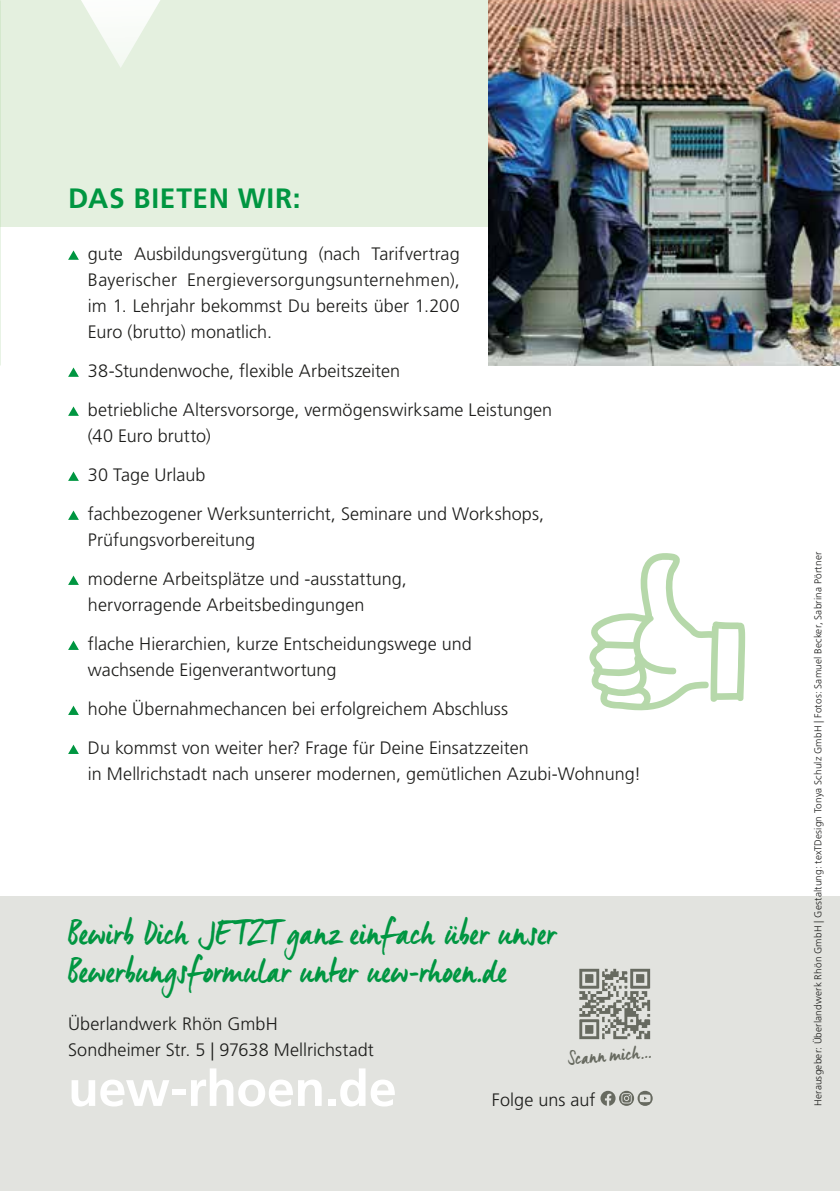
<style>
.page{position:relative;width:840px;height:1191px;background:#fff}
.page>*{position:absolute;margin:0;border:0;box-sizing:border-box;transform-origin:0 0}
.t1{font:700 50px "Frutiger LT Std";letter-spacing:-.005em;color:#fff}
.t2{font:34px/38px "Manus";letter-spacing:.01em;color:#009641}
.t3{font:700 28px "Frutiger LT Std";letter-spacing:.025em;color:#009641}
.t4{font:19.2px "Manus";color:#676a60}
.t5{font:300 18px/39px "Frutiger LT Std";letter-spacing:.005em;color:#1d1d1b}
.t6{font:300 10px "Frutiger LT Std";letter-spacing:.015em;color:#1d1d1b}
</style>
<div class="page">
<svg style="left:589px;top:553px;width:155px;height:158px"></svg>
<div style="left:0;top:896px;width:839px;height:295px;background:#e2e3df"></div>
<div style="left:0;top:0;width:839px;height:227px;background:#e4f0df"></div>
<img style="left:0;top:0;width:1px;height:366px">
<img style="left:488px;top:0;width:351px;height:366px">
<svg style="left:68px;top:250px;width:11px;height:10px"></svg>
<svg style="left:68px;top:367px;width:11px;height:10px"></svg>
<svg style="left:68px;top:406px;width:11px;height:10px"></svg>
<svg style="left:68px;top:471px;width:11px;height:10px"></svg>
<svg style="left:68px;top:510px;width:11px;height:10px"></svg>
<svg style="left:68px;top:575px;width:11px;height:10px"></svg>
<svg style="left:68px;top:640px;width:11px;height:10px"></svg>
<svg style="left:68px;top:705px;width:11px;height:10px"></svg>
<svg style="left:68px;top:744px;width:11px;height:10px"></svg>
<svg style="left:81px;top:0;width:79px;height:67px"></svg>
<img style="left:579px;top:968px;width:72px;height:72px">
<svg style="left:600px;top:1090px;width:52px;height:16px"></svg>
<h3 class="t3" style="left:68px;top:182px;width:234px">DAS BIETEN WIR:</h3>
<p class="t5" style="left:88px;top:241px;width:373px;line-height:26px;text-align:justify">gute Ausbildungsvergütung (nach Tarifvertrag Bayerischer Energieversorgungsunternehmen), im 1. Lehrjahr bekommst Du bereits über 1.200<br>Euro (brutto) monatlich.</p>
<p class="t5" style="left:88px;top:351px;width:465px">38-Stundenwoche, flexible Arbeitszeiten<br>betriebliche Altersvorsorge, vermögenswirksame Leistungen</p>
<p class="t5" style="left:88px;top:416px;width:457px">(40 Euro brutto)<br>30 Tage Urlaub<br>fachbezogener Werksunterricht, Seminare und Workshops,</p>
<p class="t5" style="left:88px;top:520px;width:320px">Prüfungsvorbereitung<br>moderne Arbeitsplätze und -ausstattung,</p>
<p class="t5" style="left:88px;top:585px;width:385px">hervorragende Arbeitsbedingungen<br>flache Hierarchien, kurze Entscheidungswege und</p>
<p class="t5" style="left:88px;top:650px;width:442px">wachsende Eigenverantwortung<br>hohe Übernahmechancen bei erfolgreichem Abschluss<br>Du kommst von weiter her? Frage für Deine Einsatzzeiten</p>
<p class="t5" style="left:88px;top:754px;width:554px">in Mellrichstadt nach unserer modernen, gemütlichen Azubi-Wohnung!</p>
<h2 class="t2" style="left:68px;top:913px;width:489px">Bewirb Dich JETZTganz einfach über unser<br>Bewerbungsformular unter uew-rhoen.de</h2>
<p class="t5" style="left:68px;top:1011px;width:307px;line-height:26px">Überlandwerk Rhön GmbH<br>Sondheimer Str. 5 | 97638 Mellrichstadt</p>
<h1 class="t1" style="left:68px;top:1059px;width:330px">uew-rhoen.de</h1>
<p class="t4" style="left:566px;top:1047px;width:92px;rotate:-5deg">Scann mich...</p>
<p class="t5" style="left:491px;top:1080px;width:105px">Folge uns auf</p>
<p class="t6" style="left:812px;top:1106px;width:555px;rotate:-90deg">Herausgeber: Überlandwerk Rhön GmbH | Gestaltung: texTDesign Tonya Schulz GmbH | Fotos: Samuel Becker, Sabrina Pörtner</p>
</div>
